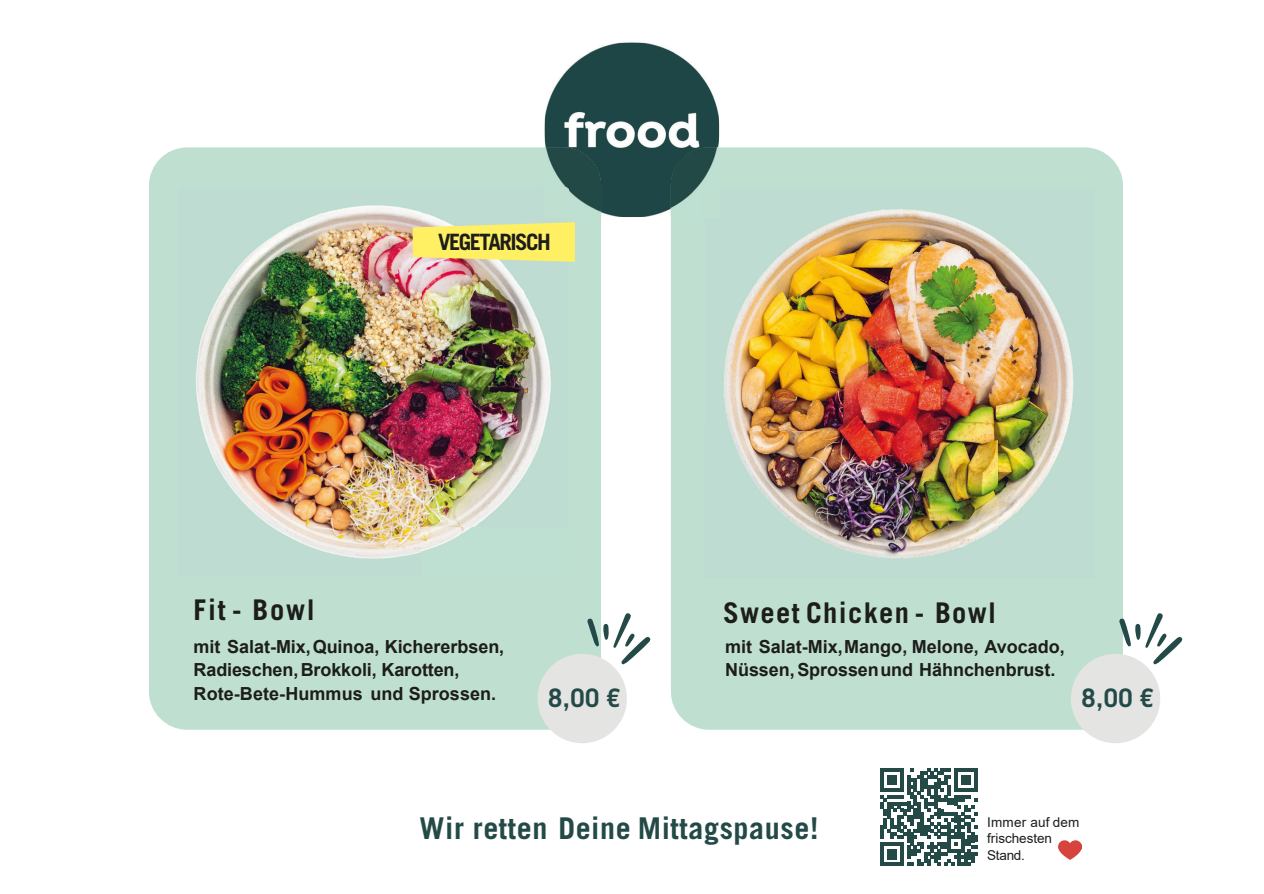
<style>
.page{position:relative;width:1264px;height:894px;background:#fff}
.page>*{position:absolute;margin:0;border:0;box-sizing:border-box;transform-origin:0 0}
.t1{font:700 30px "Trade Gothic LT Std";letter-spacing:.02em;color:#244a47}
.t2{font:700 28.5px "Trade Gothic LT Std";letter-spacing:.045em;color:#1d1d1b}
.t3{font:700 25.5px "Trade Gothic LT Std";color:#244a47}
.t4{font:700 22.5px "Trade Gothic LT Std";letter-spacing:-.07em;color:#1d1d1b}
.t5{font:700 18px "Arial";letter-spacing:-.005em;color:#1d1d1b}
.t6{font:13.5px "Arial";letter-spacing:-.005em;color:#1d1d1b}
.t7{font:13.5px "Arial";letter-spacing:.015em;color:#1d1d1b}
</style>
<div class="page">
<div style="left:149px;top:147px;width:452px;height:582px;background:#bfe0d1;border-radius:38px"></div>
<div style="left:670px;top:147px;width:452px;height:582px;background:#bfe0d1;border-radius:38px"></div>
<img style="left:196px;top:205px;width:355px;height:354px">
<img style="left:723px;top:209px;width:351px;height:350px">
<img style="left:544px;top:43px;width:175px;height:174px">
<img style="left:544px;top:147px;width:57px;height:70px">
<img style="left:670px;top:147px;width:48px;height:70px">
<img style="left:544px;top:187px;width:24px;height:30px">
<img style="left:704px;top:188px;width:15px;height:29px">
<svg style="left:412px;top:222px;width:162px;height:40px;background:#f8e970"></svg>
<div style="left:537px;top:653px;width:89px;height:90px;background:#e4e4e3;border-radius:50%"></div>
<div style="left:1070px;top:653px;width:89px;height:90px;background:#e4e4e3;border-radius:50%"></div>
<svg style="left:880px;top:768px;width:97px;height:97px"></svg>
<img style="left:1058px;top:840px;width:23px;height:20px">
<svg style="left:587px;top:613px;width:64px;height:52px"></svg>
<svg style="left:1118px;top:612px;width:64px;height:53px"></svg>
<p class="t4" style="left:438px;top:234px;width:114px">VEGETARISCH</p>
<p class="t2" style="left:193px;top:598px;width:123px">Fit - Bowl</p>
<p class="t5" style="left:193px;top:639px;width:312px">mit Salat-Mix, Quinoa, Kichererbsen,</p>
<p class="t5" style="left:193px;top:663px;width:267px">Radieschen, Brokkoli, Karotten,</p>
<p class="t5" style="left:193px;top:686px;width:304px">Rote-Bete-Hummus und Sprossen.</p>
<p class="t2" style="left:722px;top:602px;width:274px">Sweet Chicken - Bowl</p>
<p class="t5" style="left:725px;top:639px;width:341px">mit Salat-Mix, Mango, Melone, Avocado,</p>
<p class="t5" style="left:725px;top:663px;width:332px">Nüssen, Sprossen und Hähnchenbrust.</p>
<p class="t3" style="left:548px;top:688px;width:74px">8,00 €</p>
<p class="t3" style="left:1081px;top:688px;width:74px">8,00 €</p>
<p class="t1" style="left:419px;top:816px;width:400px">Wir retten Deine Mittagspause!</p>
<p class="t7" style="left:987px;top:817px;width:94px">Immer auf dem</p>
<p class="t6" style="left:987px;top:833px;width:66px">frischesten</p>
<p class="t6" style="left:987px;top:849px;width:39px">Stand.</p>
</div>
